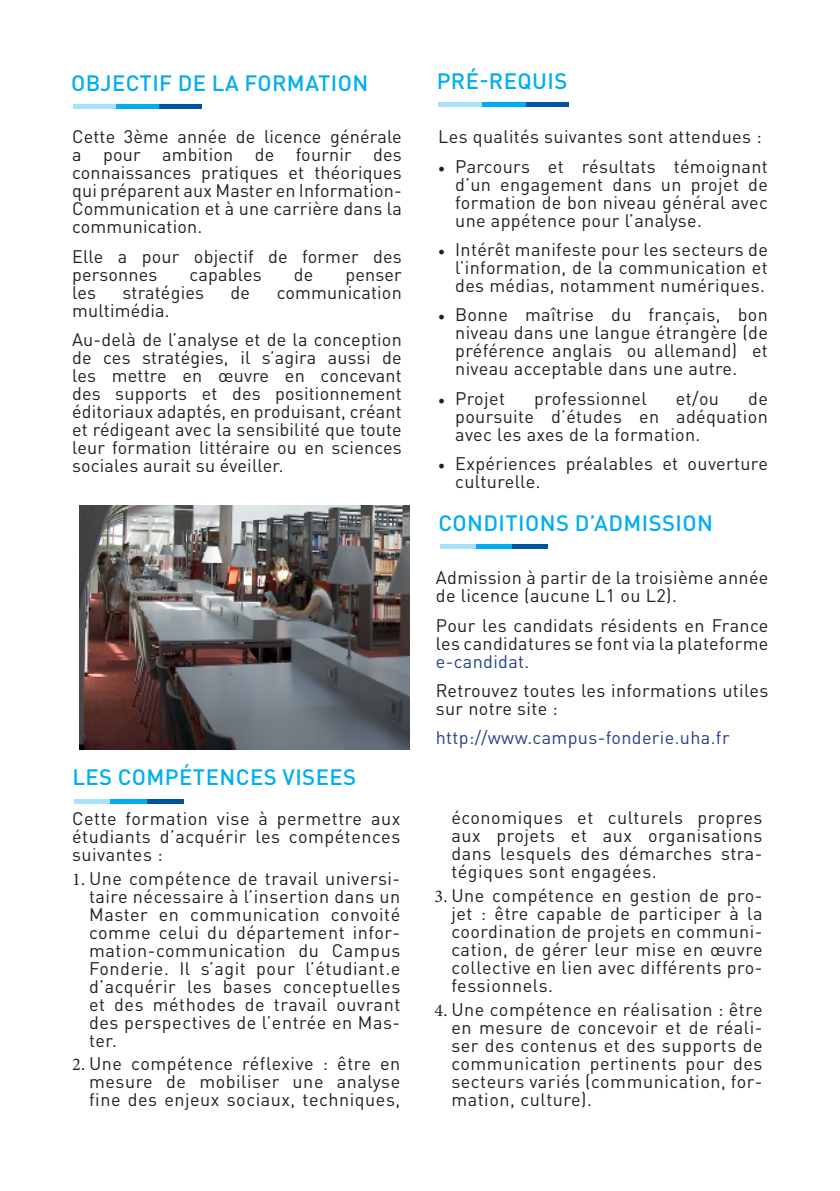
<style>
.page{position:relative;width:840px;height:1191px;background:#fff}
.page>*{position:absolute;margin:0;border:0;box-sizing:border-box;transform-origin:0 0}
.t1{font:500 22px "DIN Pro";letter-spacing:.02em;color:#00aeef}
.t2{font:18px/18px "DIN Pro";letter-spacing:.02em;color:#231f20;text-align:justify}
.t3{font:18px "DIN Pro";letter-spacing:.02em;color:#253f8e}
.s1{font-family:"Minion Pro"}
.s2{color:#253f8e}
</style>
<div class="page">
<div style="left:73px;top:104px;width:43px;height:5px;background:#aae0f9"></div>
<div style="left:159px;top:104px;width:43px;height:5px;background:#0153a0"></div>
<div style="left:116px;top:104px;width:43px;height:5px;background:#00aeef"></div>
<div style="left:438px;top:102px;width:44px;height:5px;background:#aae0f9"></div>
<div style="left:525px;top:102px;width:43px;height:5px;background:#0153a0"></div>
<div style="left:482px;top:102px;width:43px;height:5px;background:#00aeef"></div>
<hr style="left:74px;top:799px;width:36px;height:4px;background:#aae0f9">
<hr style="left:147px;top:799px;width:37px;height:4px;background:#0153a0">
<hr style="left:110px;top:799px;width:37px;height:4px;background:#00aeef">
<hr style="left:440px;top:544px;width:35px;height:4px;background:#aae0f9">
<hr style="left:511px;top:544px;width:36px;height:4px;background:#0153a0">
<hr style="left:475px;top:544px;width:36px;height:4px;background:#00aeef">
<img style="left:79px;top:506px;width:330px;height:243px">
<p class="t1" style="left:71px;top:65px;width:298px">OBJECTIF DE LA FORMATION</p>
<p class="t1" style="left:436px;top:63px;width:132px">PRÉ-REQUIS</p>
<p class="t2" style="left:72px;top:126px;width:331px">Cette 3ème année de licence générale a pour ambition de fournir des connaissances pratiques et théoriques qui préparent aux Master en Information-Communication et à une carrière dans la communication.</p>
<p class="t2" style="left:72px;top:245px;width:331px">Elle a pour objectif de former des personnes</p>
<p class="t2" style="left:189px;top:263px;width:74px">capables</p>
<p class="t2" style="left:293px;top:263px;width:21px">de</p>
<p class="t2" style="left:345px;top:263px;width:58px">penser</p>
<p class="t2" style="left:72px;top:281px;width:25px">les</p>
<p class="t2" style="left:122px;top:281px;width:83px">stratégies</p>
<p class="t2" style="left:230px;top:281px;width:21px">de</p>
<p class="t2" style="left:276px;top:281px;width:127px">communication</p>
<p class="t2" style="left:72px;top:299px;width:99px">multimédia.</p>
<p class="t2" style="left:72px;top:329px;width:331px">Au-delà de l’analyse et de la conception de ces stratégies, il s’agira aussi de les mettre en œuvre en concevant des supports et des positionnement éditoriaux adaptés, en produisant, créant et rédigeant avec la sensibilité que toute leur formation littéraire ou en sciences sociales aurait su éveiller.</p>
<p class="t1" style="left:72px;top:759px;width:285px">LES COMPÉTENCES VISEES</p>
<p class="t2" style="left:72px;top:807px;width:329px">Cette formation vise à permettre aux étudiants d’acquérir les compétences suivantes :</p>
<p class="t2" style="left:89px;top:867px;width:312px;text-indent:-17px"><span class="s1">1.</span> Une compétence de travail universi&shy;taire nécessaire à l’insertion dans un Master en communication convoité comme celui du département infor&shy;mation-communication du Campus Fonderie. Il s’agit pour l’étudiant.e d’acquérir les bases conceptuelles et des méthodes de travail ouvrant des perspectives de l’entrée en Mas&shy;ter.</p>
<p class="t2" style="left:89px;top:1053px;width:312px;text-indent:-17px"><span class="s1">2.</span> Une compétence réflexive : être en mesure de mobiliser une analyse fine des enjeux sociaux, techniques,</p>
<p class="t2" style="left:438px;top:126px;width:325px">Les qualités suivantes sont attendues :</p>
<p class="t2" style="left:455px;top:155px;width:314px;text-indent:-17px"><span class="s1">•</span> Parcours et résultats témoignant d’un engagement dans un projet de formation de bon niveau général avec une appétence pour l’analyse.</p>
<p class="t2" style="left:455px;top:239px;width:314px;text-indent:-17px"><span class="s1">•</span> Intérêt manifeste pour les secteurs de l’information, de la communication et des médias, notamment numériques.</p>
<p class="t2" style="left:455px;top:304px;width:314px;text-indent:-17px"><span class="s1">•</span> Bonne maîtrise du français, bon niveau dans une langue étrangère (de préférence anglais ou allemand) et niveau acceptable dans une autre.</p>
<p class="t2" style="left:438px;top:387px;width:68px"><span class="s1">•</span> Projet</p>
<p class="t2" style="left:534px;top:387px;width:114px">professionnel</p>
<p class="t2" style="left:675px;top:387px;width:45px">et/ou</p>
<p class="t2" style="left:455px;top:387px;width:314px;text-indent:293px">de poursuite d’études en adéquation avec les axes de la formation.</p>
<p class="t2" style="left:455px;top:453px;width:314px;text-indent:-17px"><span class="s1">•</span> Expériences préalables et ouverture culturelle.</p>
<p class="t1" style="left:438px;top:505px;width:276px">CONDITIONS D’ADMISSION</p>
<p class="t2" style="left:435px;top:567px;width:334px">Admission à partir de la troisième année de licence (aucune L1 ou L2).</p>
<p class="t2" style="left:435px;top:614px;width:334px">Pour les candidats résidents en France les candidatures se font via la plateforme <span class="s2">e-candidat.</span></p>
<p class="t2" style="left:435px;top:679px;width:334px">Retrouvez toutes les informations utiles sur notre site :</p>
<p class="t3" style="left:435px;top:723px;width:295px">http://www.campus-fonderie.uha.fr</p>
<p class="t2" style="left:451px;top:807px;width:312px">économiques et culturels propres aux projets et aux organisations dans lesquels des démarches stra&shy;tégiques sont engagées.</p>
<p class="t2" style="left:451px;top:884px;width:312px;text-indent:-17px"><span class="s1">3.</span> Une compétence en gestion de pro&shy;jet : être capable de participer à la coordination de projets en communi&shy;cation, de gérer leur mise en œuvre collective en lien avec différents pro&shy;fessionnels.</p>
<p class="t2" style="left:451px;top:998px;width:312px;text-indent:-17px"><span class="s1">4.</span> Une compétence en réalisation : être en mesure de concevoir et de réali&shy;ser des contenus et des supports de communication pertinents pour des secteurs variés (communication, for&shy;mation, culture).</p>
</div>
